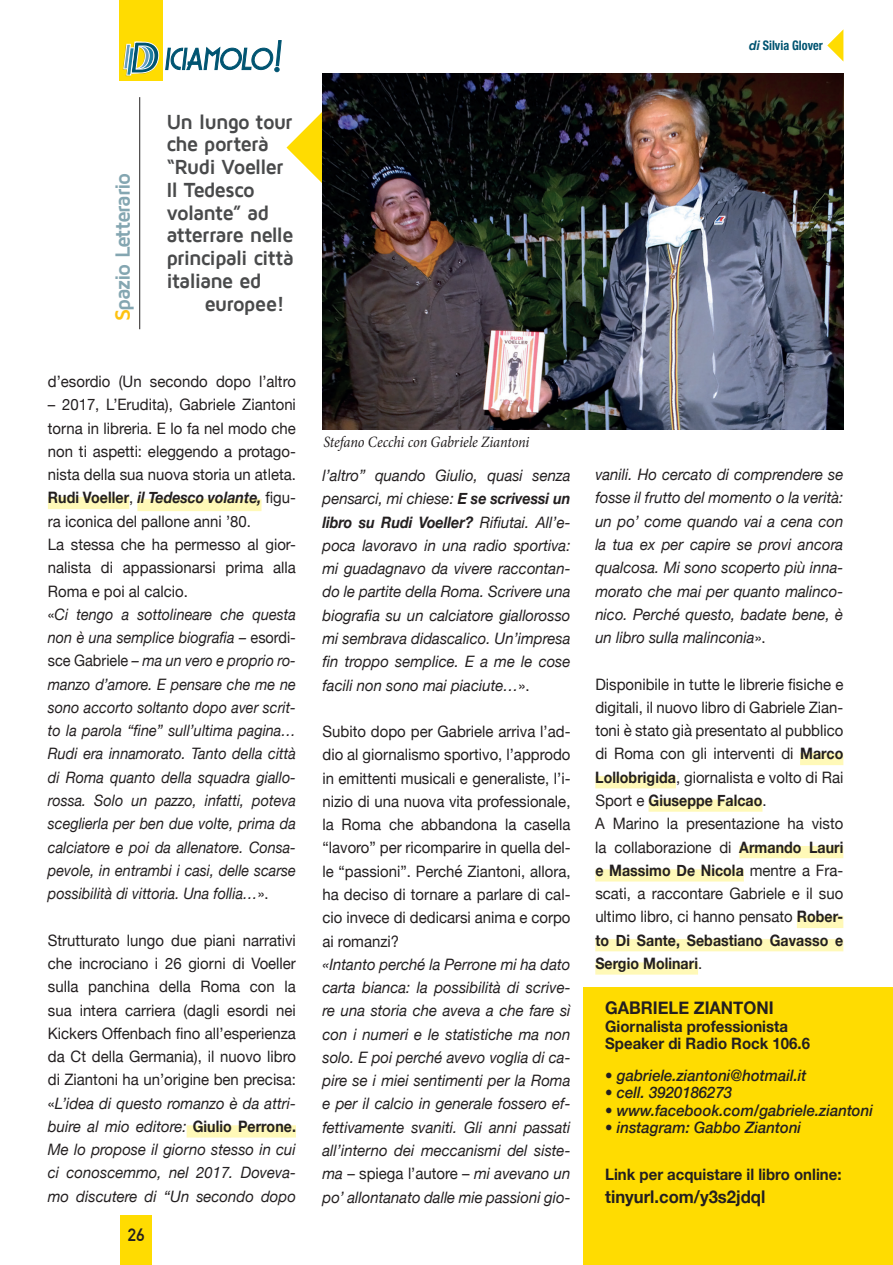
<style>
.page{position:relative;width:893px;height:1265px;background:#fff}
.page>*{position:absolute;margin:0;border:0;box-sizing:border-box;transform-origin:0 0}
.t1{font:700 21.18px "Maven Pro";letter-spacing:-.065em;color:#84a6b1}
.t2{font:700 21px/22.8px "Maven Pro";letter-spacing:-.045em;color:#494a4b}
.t3{font:700 17.5px "Helvetica Neue";color:#231f20;scale:.95 1}
.t4{font:700 17.5px "DIN Alternate";color:#231f20}
.t5{font:15.75px/23.3px "Helvetica Neue";color:#231f20;text-align:justify;scale:.95 1}
.t6{font:italic 15.75px/23.3px "Helvetica Neue";color:#231f20;text-align:justify;scale:.95 1}
.t7{font:italic 15.75px/23.3px "Helvetica Neue";color:#231f20;scale:.92 1}
.t8{font:italic 500 15.75px "Helvetica Neue";color:#231f20;scale:.95 1}
.t9{font:700 15.75px/17.5px "Helvetica Neue";color:#231f20;scale:.95 1}
.t10{font:italic 15.75px "Minion Pro";letter-spacing:-.01em;color:#231f20;scale:.91 1}
.t11{font:700 condensed 13.12px "Helvetica Neue";color:#005471;scale:.93 1}
.s1{color:#fec210}
.s2{font-style:normal}
.s3{font-weight:700;font-style:normal}
.s4{font-weight:700}
.s5{font-style:italic}
.s6{font-style:italic;font-stretch:normal}
</style>
<div class="page">
<div style="left:119px;top:0;width:43px;height:81px;background:#ffdc01"></div>
<svg style="left:123px;top:40px;width:159px;height:36px"></svg>
<div style="left:120px;top:1215px;width:31px;height:50px;background:#ffdc01"></div>
<hr style="left:139px;top:97px;width:1px;height:232px;background:#231f20">
<svg style="left:827px;top:30px;width:16px;height:31px"></svg>
<svg style="left:286px;top:112px;width:36px;height:71px"></svg>
<div style="left:48px;top:497px;width:81px;height:12px;background:#fff9b8"></div>
<div style="left:137px;top:499px;width:124px;height:12px;background:#fff9b8"></div>
<div style="left:187px;top:1125px;width:109px;height:13px;background:#fff9b8"></div>
<div style="left:800px;top:753px;width:43px;height:12px;background:#fff9b8"></div>
<div style="left:595px;top:776px;width:81px;height:12px;background:#fff9b8"></div>
<div style="left:648px;top:799px;width:114px;height:13px;background:#fff9b8"></div>
<div style="left:739px;top:846px;width:104px;height:12px;background:#fff9b8"></div>
<div style="left:595px;top:869px;width:149px;height:12px;background:#fff9b8"></div>
<div style="left:797px;top:916px;width:46px;height:12px;background:#fff9b8"></div>
<div style="left:595px;top:939px;width:248px;height:12px;background:#fff9b8"></div>
<div style="left:595px;top:962px;width:103px;height:13px;background:#fff9b8"></div>
<img style="left:322px;top:73px;width:521px;height:356px">
<div style="left:583px;top:987px;width:310px;height:278px;background:#ffdc01"></div>
<h1 class="t1" style="left:111px;top:321px;width:150px;rotate:-90deg"><span class="s1">S</span>pazio Letterario</h1>
<h2 class="t2" style="left:166px;top:110px;width:129px">Un lungo tour che porterà “Rudi Voeller<br>Il Tedesco volante” ad atterrare nelle principali città italiane ed</h2>
<h2 class="t2" style="left:204px;top:292px;width:82px">europee!</h2>
<p class="t5" style="left:48px;top:371px;width:263px">d’esordio (Un secondo dopo l’altro</p>
<p class="t7" style="left:48px;top:394px;width:271px"><span class="s2">– 2017, L’Erudita), Gabriele Ziantoni torna in libreria. E lo fa nel modo che non ti aspetti: eleggendo a protago&shy;nista della sua nuova storia un atleta.<br></span><span class="s3">Rudi Voeller</span><span class="s2">,</span> <span class="s4">il Tedesco volante,</span> <span class="s2">figu&shy;ra iconica del pallone anni ’80.<br>La stessa che ha permesso al gior&shy;nalista di appassionarsi prima alla Roma e poi al calcio.<br>«</span>Ci tengo a sottolineare che questa non è una semplice biografia – <span class="s2">esordi&shy;sce Gabriele</span> – ma un vero e proprio ro&shy;manzo d’amore. E pensare che me ne sono accorto soltanto dopo aver scrit&shy;to la parola “fine” sull’ultima pagina… Rudi era innamorato. Tanto della città di Roma quanto della squadra giallo&shy;rossa. Solo un pazzo, infatti, poteva sceglierla per ben due volte, prima da calciatore e poi da allenatore. Consa&shy;pevole, in entrambi i casi, delle scarse possibilità di vittoria. Una follia…<span class="s2">».</span></p>
<p class="t5" style="left:48px;top:929px;width:263px">Strutturato lungo due piani narrativi che incrociano i 26 giorni di Voeller sulla panchina della Roma con la sua intera carriera (dagli esordi nei Kickers Offenbach fino all’esperienza da Ct della Germania), il nuovo libro di Ziantoni ha un’origine ben precisa: «<span class="s5">L’idea di questo romanzo è da attri&shy;buire al mio editore:</span> <span class="s4">Giulio Perrone.<br></span><span class="s5">Me lo propose il giorno stesso in cui ci conoscemmo, nel 2017. Doveva&shy;mo discutere di “Un secondo dopo</span></p>
<p class="t4" style="left:128px;top:1222px;width:18px">26</p>
<p class="t11" style="left:749px;top:34px;width:81px"><span class="s6">di</span> Silvia Glover</p>
<p class="t10" style="left:323px;top:431px;width:228px">Stefano Cecchi con Gabriele Ziantoni</p>
<p class="t6" style="left:322px;top:465px;width:263px">l’altro” quando Giulio, quasi senza pensarci, mi chiese: <span class="s4">E se scrivessi un libro su Rudi Voeller?</span> Rifiutai. All’e&shy;poca lavoravo in una radio sportiva: mi guadagnavo da vivere raccontan&shy;do le partite della Roma. Scrivere una biografia su un calciatore giallorosso mi sembrava didascalico. Un’impresa fin troppo semplice. E a me le cose facili non sono mai piaciute…<span class="s2">».</span></p>
<p class="t5" style="left:322px;top:721px;width:263px">Subito dopo per Gabriele arriva l’ad&shy;dio al giornalismo sportivo, l’approdo in emittenti musicali e generaliste, l’i&shy;nizio di una nuova vita professionale, la Roma che abbandona la casella “lavoro” per ricomparire in quella del&shy;le “passioni”. Perché Ziantoni, allora, ha deciso di tornare a parlare di cal&shy;cio invece di dedicarsi anima e corpo ai romanzi?</p>
<p class="t6" style="left:322px;top:953px;width:263px">«Intanto perché la Perrone mi ha dato carta bianca: la possibilità di scrive&shy;re una storia che aveva a che fare sì con i numeri e le statistiche ma non solo. E poi perché avevo voglia di ca&shy;pire se i miei sentimenti per la Roma e per il calcio in generale fossero ef&shy;fettivamente svaniti. Gli anni passati all’interno dei meccanismi del siste&shy;ma <span class="s2">– spiega l’autore –</span> mi avevano un po’ allontanato dalle mie passioni gio-</p>
<p class="t6" style="left:595px;top:464px;width:263px">vanili. Ho cercato di comprendere se fosse il frutto del momento o la verità: un po’ come quando vai a cena con la tua ex per capire se provi ancora qualcosa. Mi sono scoperto più inna&shy;morato che mai per quanto malinco&shy;nico. Perché questo, badate bene, è un libro sulla malinconia<span class="s2">».</span></p>
<p class="t5" style="left:595px;top:673px;width:263px;text-align:left">Disponibile in tutte le librerie fisiche e digitali, il nuovo libro di Gabriele Zian&shy;toni è stato già presentato al pubblico di Roma con gli interventi di <span class="s4">Marco Lollobrigida</span>, giornalista e volto di Rai Sport e <span class="s4">Giuseppe Falcao</span>.<br>A Marino la presentazione ha visto la collaborazione di <span class="s4">Armando Lauri e Massimo De Nicola</span> mentre a Fra&shy;scati, a raccontare Gabriele e il suo ultimo libro, ci hanno pensato <span class="s4">Rober&shy;to Di Sante, Sebastiano Gavasso e Sergio Molinari</span>.</p>
<p class="t3" style="left:605px;top:994px;width:179px">GABRIELE ZIANTONI</p>
<p class="t9" style="left:605px;top:1018px;width:217px">Giornalista professionista<br>Speaker di Radio Rock 106.6</p>
<p class="t8" style="left:605px;top:1062px;width:213px">• gabriele.ziantoni@hotmail.it</p>
<p class="t8" style="left:605px;top:1079px;width:135px">• cell. 3920186273</p>
<p class="t8" style="left:605px;top:1097px;width:283px">• www.facebook.com/gabriele.ziantoni</p>
<p class="t8" style="left:605px;top:1114px;width:208px">• instagram: Gabbo Ziantoni</p>
<p class="t9" style="left:605px;top:1166px;width:250px">Link per acquistare il libro online:</p>
<p class="t3" style="left:605px;top:1183px;width:170px">tinyurl.com/y3s2jdql</p>
</div>
